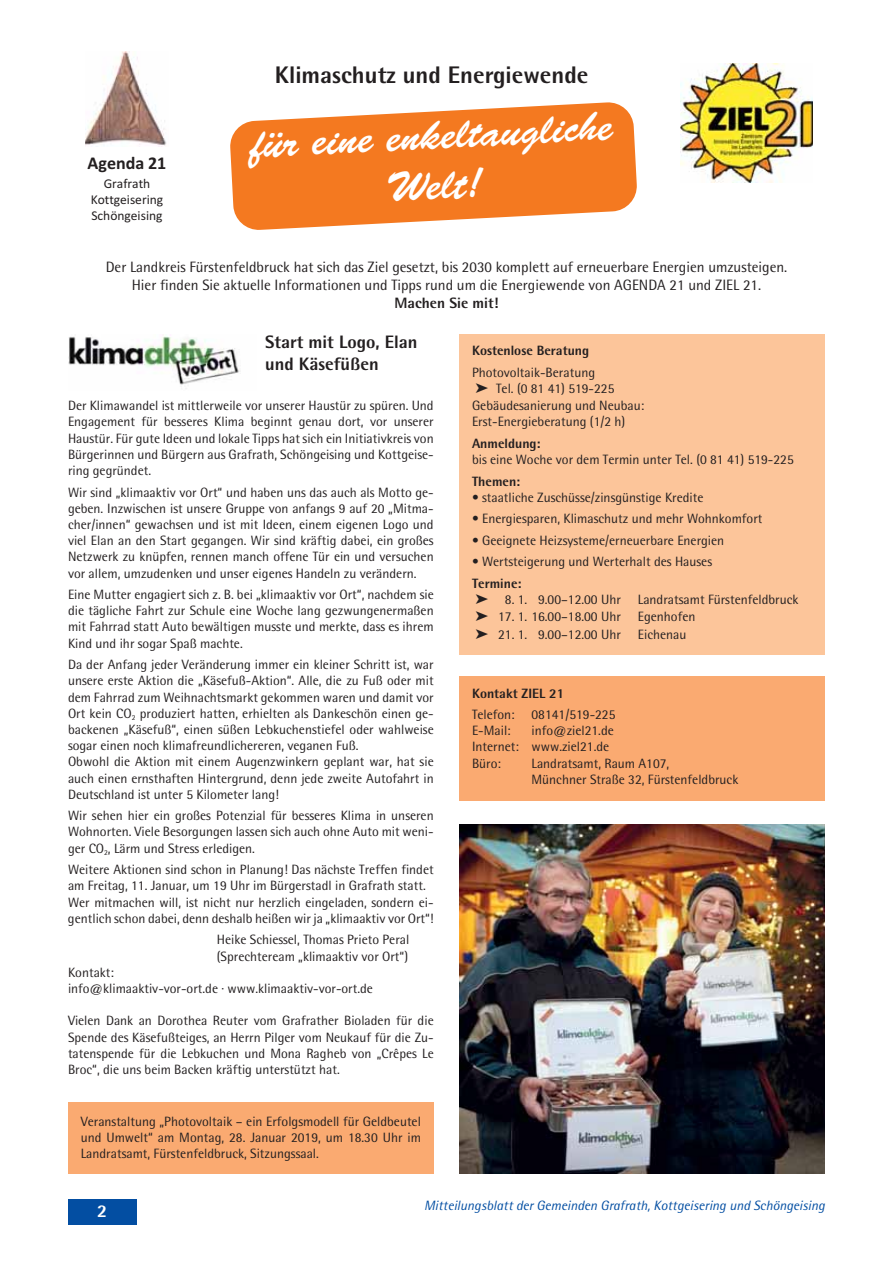
<style>
.page{position:relative;width:893px;height:1263px;background:#fff}
.page>*{position:absolute;margin:0;border:0;box-sizing:border-box;transform-origin:0 0}
.t1{font:42px/50.4px "Brush Script";color:#fff;text-align:center}
.t2{font:800 24px "AT Rotis Semi Sans";color:#231f20}
.t3{font:800 18px/21.6px "AT Rotis Semi Sans";color:#231f20}
.t4{font:700 18px "Calibri";color:#231f20}
.t5{font:800 18px "AT Rotis Semi Sans";color:#fff}
.t6{font:15px/18px "AT Rotis Semi Sans";color:#231f20;text-align:center}
.t7{font:800 15px "AT Rotis Semi Sans";color:#231f20}
.t8{font:13.5px/16.2px "AT Rotis Semi Sans";color:#231f20}
.t9{font:italic 13.5px "AT Rotis Semi Sans";color:#034ea2}
.t10{font:800 13.5px "AT Rotis Semi Sans";color:#231f20}
.t11{font:13.5px/16.2px "Calibri";color:#231f20;text-align:center}
.s1{font-weight:800}
</style>
<div class="page">
<div style="left:68px;top:1199px;width:68px;height:26px;background:#034ea2"></div>
<svg style="left:230px;top:102px;width:407px;height:128px;fill:#f47920"></svg>
<img style="left:85px;top:51px;width:82px;height:96px">
<img style="left:680px;top:64px;width:133px;height:119px">
<div style="left:459px;top:334px;width:366px;height:320px;background:#fcc59a"></div>
<div style="left:459px;top:676px;width:366px;height:124px;background:#faaa71"></div>
<img style="left:68px;top:335px;width:172px;height:54px">
<img style="left:459px;top:824px;width:366px;height:350px">
<div style="left:68px;top:1102px;width:366px;height:72px;background:#faaa71"></div>
<h2 class="t2" style="left:275px;top:65px;width:315px">Klimaschutz und Energiewende</h2>
<h1 class="t1" style="left:250px;top:124px;width:364px;rotate:-3deg">für eine enkeltaugliche<br>Welt!</h1>
<h3 class="t4" style="left:88px;top:157px;width:80px">Agenda 21</h3>
<p class="t11" style="left:91px;top:175px;width:74px">Grafrath<br>Kottgeisering<br>Schöngeising</p>
<p class="t6" style="left:106px;top:260px;width:683px">Der Landkreis Fürstenfeldbruck hat sich das Ziel gesetzt, bis 2030 komplett auf erneuerbare Energien umzusteigen.<br>Hier finden Sie aktuelle Informationen und Tipps rund um die Energiewende von AGENDA 21 und ZIEL 21.</p>
<p class="t7" style="left:394px;top:298px;width:105px">Machen Sie mit!</p>
<h3 class="t3" style="left:265px;top:333px;width:154px">Start mit Logo, Elan und Käsefüßen</h3>
<p class="t8" style="left:68px;top:399px;width:367px;text-align:justify">Der Klimawandel ist mittlerweile vor unserer Haustür zu spüren. Und Engagement für besseres Klima beginnt genau dort, vor unserer Haus tür. Für gute Ideen und lokale Tipps hat sich ein Initiativkreis von Bürgerinnen und Bürgern aus Grafrath, Schöngeising und Kottgeise&shy;ring gegründet.</p>
<p class="t8" style="left:68px;top:485px;width:367px;text-align:justify">Wir sind „klimaaktiv vor Ort“ und haben uns das auch als Motto ge&shy;geben. Inzwischen ist unsere Gruppe von anfangs 9 auf 20 „Mitma&shy;cher/innen“ gewachsen und ist mit Ideen, einem eigenen Logo und viel Elan an den Start gegangen. Wir sind kräftig dabei, ein großes Netzwerk zu knüpfen, rennen manch offene Tür ein und versuchen vor allem, umzudenken und unser eigenes Handeln zu verändern.</p>
<p class="t8" style="left:68px;top:588px;width:367px;text-align:justify">Eine Mutter engagiert sich z. B. bei „klimaaktiv vor Ort“, nachdem sie die tägliche Fahrt zur Schule eine Woche lang gezwungenermaßen mit Fahrrad statt Auto bewältigen musste und merkte, dass es ihrem Kind und ihr sogar Spaß machte.</p>
<p class="t8" style="left:68px;top:658px;width:367px">Da der Anfang jeder Veränderung immer ein kleiner Schritt ist, war unsere erste Aktion die „Käsefuß-Aktion“. Alle, die zu Fuß oder mit dem Fahrrad zum Weihnachtsmarkt gekommen waren und damit vor Ort kein CO<sub>2</sub> produziert hatten, erhielten als Dankeschön einen ge&shy;backenen „Käsefuß“, einen süßen Lebkuchenstiefel oder wahlweise sogar einen noch klimafreundlichereren, veganen Fuß.<br>Obwohl die Aktion mit einem Augenzwinkern geplant war, hat sie auch einen ernsthaften Hintergrund, denn jede zweite Autofahrt in Deutschland ist unter 5 Kilometer lang!</p>
<p class="t8" style="left:68px;top:809px;width:367px;text-align:justify">Wir sehen hier ein großes Potenzial für besseres Klima in unseren Wohnorten. Viele Besorgungen lassen sich auch ohne Auto mit weni&shy;ger CO<sub>2</sub>, Lärm und Stress erledigen.</p>
<p class="t8" style="left:68px;top:863px;width:367px">Weitere Aktionen sind schon in Planung! Das nächste Treffen findet am Freitag, 11. Januar, um 19 Uhr im Bürgerstadl in Grafrath statt.<br>Wer mitmachen will, ist nicht nur herzlich eingeladen, sondern ei&shy;gentlich schon dabei, denn deshalb heißen wir ja „klimaaktiv vor Ort“!</p>
<p class="t8" style="left:217px;top:933px;width:194px">Heike Schiessel, Thomas Prieto Peral (Sprechteream „klimaaktiv vor Ort“)</p>
<p class="t8" style="left:68px;top:965px;width:306px">Kontakt:<br>info@klimaaktiv-vor-ort.de · www.klimaaktiv-vor-ort.de</p>
<p class="t8" style="left:68px;top:1014px;width:367px;text-align:justify">Vielen Dank an Dorothea Reuter vom Grafrather Bioladen für die Spende des Käsefußteiges, an Herrn Pilger vom Neukauf für die Zu&shy;tatenspende für die Lebkuchen und Mona Ragheb von „Crêpes Le Broc“, die uns beim Backen kräftig unterstützt hat.</p>
<p class="t10" style="left:472px;top:345px;width:119px">Kostenlose Beratung</p>
<p class="t8" style="left:472px;top:365px;width:174px">Photovoltaik-Beratung<br>➤ Tel. (0 81 41) 519-225<br>Gebäudesanierung und Neubau:<br>Erst-Energieberatung (1/2 h)</p>
<p class="t10" style="left:472px;top:438px;width:70px">Anmeldung:</p>
<p class="t8" style="left:472px;top:453px;width:323px">bis eine Woche vor dem Termin unter Tel. (0 81 41) 519-225</p>
<p class="t10" style="left:472px;top:476px;width:50px">Themen:</p>
<p class="t8" style="left:472px;top:491px;width:233px">• staatliche Zuschüsse/zinsgünstige Kredite</p>
<p class="t8" style="left:472px;top:512px;width:292px">• Energiesparen, Klimaschutz und mehr Wohnkomfort</p>
<p class="t8" style="left:472px;top:534px;width:254px">• Geeignete Heizsysteme/erneuerbare Energien</p>
<p class="t8" style="left:472px;top:555px;width:242px">• Wertsteigerung und Werterhalt des Hauses</p>
<p class="t8" style="left:472px;top:576px;width:150px"><span class="s1">Termine:<br></span>➤ 8. 1. 9.00–12.00 Uhr</p>
<p class="t8" style="left:638px;top:593px;width:162px">Landratsamt Fürstenfeldbruck</p>
<p class="t8" style="left:475px;top:610px;width:147px">➤ 17. 1. 16.00–18.00 Uhr</p>
<p class="t8" style="left:638px;top:610px;width:59px">Egenhofen</p>
<p class="t8" style="left:475px;top:627px;width:147px">➤ 21. 1. 9.00–12.00 Uhr</p>
<p class="t8" style="left:638px;top:627px;width:50px">Eichenau</p>
<p class="t10" style="left:472px;top:688px;width:94px">Kontakt ZIEL 21</p>
<p class="t8" style="left:472px;top:708px;width:145px">Telefon: 08141/519-225<br>E-Mail:</p>
<p class="t8" style="left:472px;top:724px;width:143px;text-indent:60px">info@ziel21.de<br>Internet: www.ziel21.de<br>Büro:</p>
<p class="t8" style="left:531px;top:756px;width:208px">Landratsamt, Raum A107,<br>Münchner Straße 32, Fürstenfeldbruck</p>
<p class="t8" style="left:81px;top:1114px;width:342px;text-align:justify">Veranstaltung „Photovoltaik – ein Erfolgsmodell für Geldbeutel und Umwelt“ am Montag, 28. Januar 2019, um 18.30 Uhr im Landratsamt, Fürstenfeldbruck, Sitzungssaal.</p>
<h3 class="t5" style="left:97px;top:1204px;width:12px">2</h3>
<p class="t9" style="left:424px;top:1200px;width:402px">Mitteilungsblatt der Gemeinden Grafrath, Kottgeisering und Schöngeising</p>
</div>
